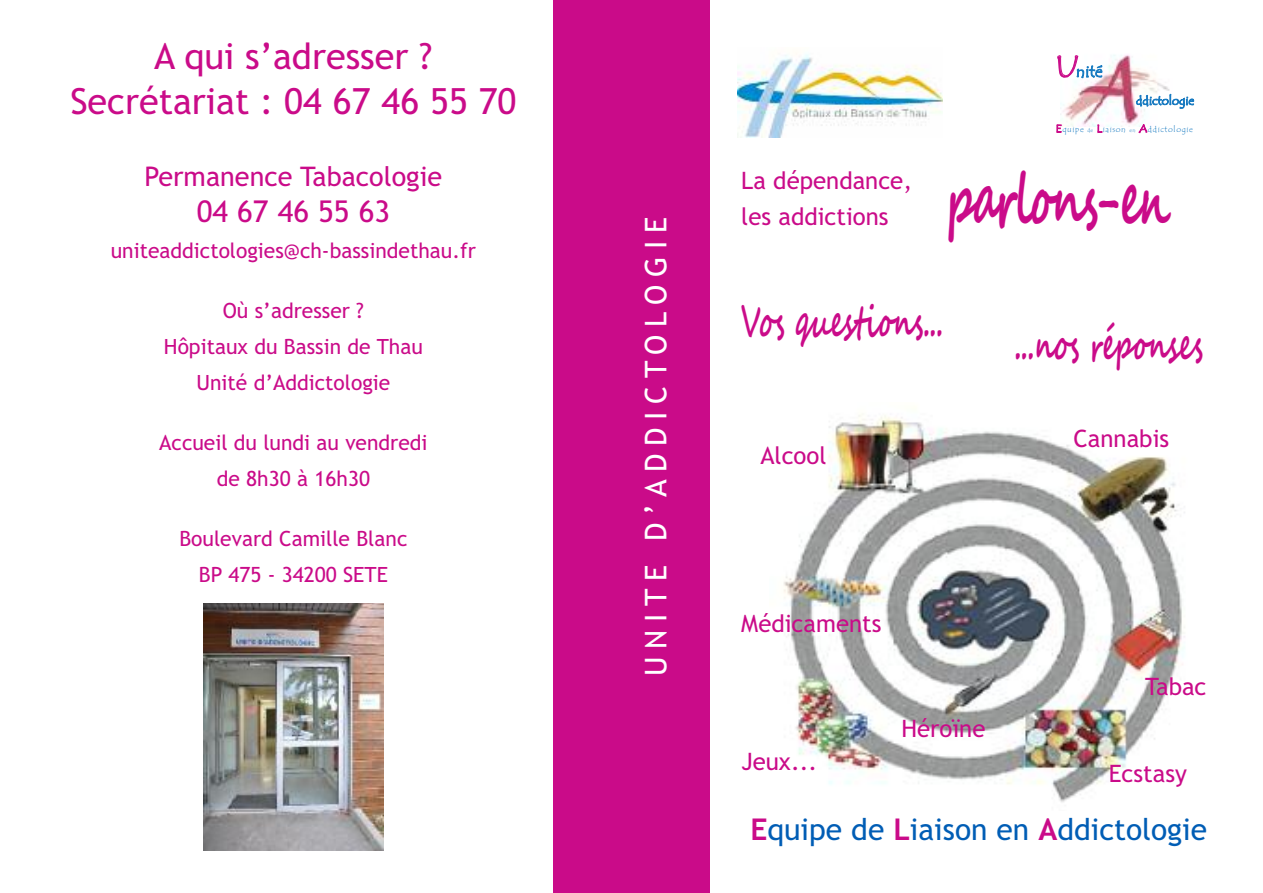
<style>
.page{position:relative;width:1263px;height:893px;background:#fff}
.page>*{position:absolute;margin:0;border:0;box-sizing:border-box;transform-origin:0 0}
.t1{font:700 72px "Segoe Script";letter-spacing:-.075em;color:#ca0b89;scale:.6 1}
.t2{font:700 43.5px "Segoe Script";color:#ca0b89;scale:.6 1}
.t3{font:36px/45px "Trebuchet MS";color:#ca0b89;text-align:center}
.t4{font:30px "Trebuchet MS";color:#005db5}
.t5{font:30px "Trebuchet MS";letter-spacing:.25em;color:#fff}
.t6{font:30px "Trebuchet MS";color:#ca0b89}
.t7{font:27px "Trebuchet MS";color:#ca0b89}
.t8{font:24px/36px "Trebuchet MS";color:#ca0b89}
.t9{font:21px/36px "Trebuchet MS";color:#ca0b89;text-align:center}
.t10{font:16.35px "Tempus Sans ITC";color:#197bc1}
.t11{font:12.3px "Tempus Sans ITC";color:#197bc1}
.t12{font:8.1px "Tempus Sans ITC";color:#197bc1}
.s1{font-size:31.35px;color:#ca0b89}
.s2{font-size:10.95px;color:#ca0b89}
.s3{font-size:5.4px}
.s4{font-weight:700;color:#ca0b89}
</style>
<div class="page">
<div style="left:553px;top:0;width:157px;height:893px;background:#ca0b89"></div>
<img style="left:737px;top:54px;width:206px;height:83px">
<img style="left:1061px;top:54px;width:109px;height:73px">
<img style="left:783px;top:414px;width:402px;height:388px">
<img style="left:203px;top:603px;width:181px;height:247px">
<h3 class="t3" style="left:70px;top:34px;width:448px">A qui s’adresser ?<br>Secrétariat : 04 67 46 55 70</h3>
<p class="t7" style="left:145px;top:161px;width:299px">Permanence Tabacologie</p>
<h3 class="t6" style="left:197px;top:194px;width:195px">04 67 46 55 63</h3>
<p class="t9" style="left:111px;top:233px;width:367px">uniteaddictologies@ch-bassindethau.fr</p>
<p class="t9" style="left:164px;top:293px;width:260px">Où s’adresser ?<br>Hôpitaux du Bassin de Thau<br>Unité d’Addictologie</p>
<p class="t9" style="left:159px;top:425px;width:270px">Accueil du lundi au vendredi de 8h30 à 16h30</p>
<p class="t9" style="left:179px;top:521px;width:229px">Boulevard Camille Blanc<br>BP 475 - 34200 SETE</p>
<h3 class="t5" style="left:638px;top:676px;width:460px;rotate:-90deg">UNITE D’ADDICTOLOGIE</h3>
<p class="t10" style="left:1055px;top:61px;width:41px"><span class="s1">3</span>*/)</p>
<p class="t8" style="left:741px;top:162px;width:172px">La dépendance, les addictions</p>
<p class="t11" style="left:1136px;top:93px;width:59px">,,/&amp;)-(-'/.</p>
<p class="t12" style="left:1056px;top:125px;width:139px"><span class="s2">1</span>#%/".+<span class="s3">,.</span> <span class="s2">2</span>/!/$-*+<span class="s3">.*</span> <span class="s2">0</span>,,/&amp;)-(-'/.</p>
<h1 class="t1" style="left:947px;top:158px;width:376px">parlons-en</h1>
<h2 class="t2" style="left:741px;top:297px;width:338px">Vos questions...</h2>
<p class="t8" style="left:760px;top:438px;width:67px">Alcool</p>
<h2 class="t2" style="left:1015px;top:320px;width:315px">...nos réponses</h2>
<p class="t8" style="left:1073px;top:421px;width:97px">Cannabis</p>
<p class="t8" style="left:741px;top:605px;width:142px">Médicaments</p>
<p class="t8" style="left:741px;top:743px;width:78px">Jeux...</p>
<p class="t8" style="left:901px;top:710px;width:86px">Héroïne</p>
<p class="t8" style="left:1145px;top:668px;width:63px">Tabac</p>
<p class="t8" style="left:1109px;top:755px;width:80px">Ecstasy</p>
<h3 class="t4" style="left:750px;top:812px;width:458px"><span class="s4">E</span>quipe de <span class="s4">L</span>iaison en <span class="s4">A</span>ddictologie</h3>
</div>
